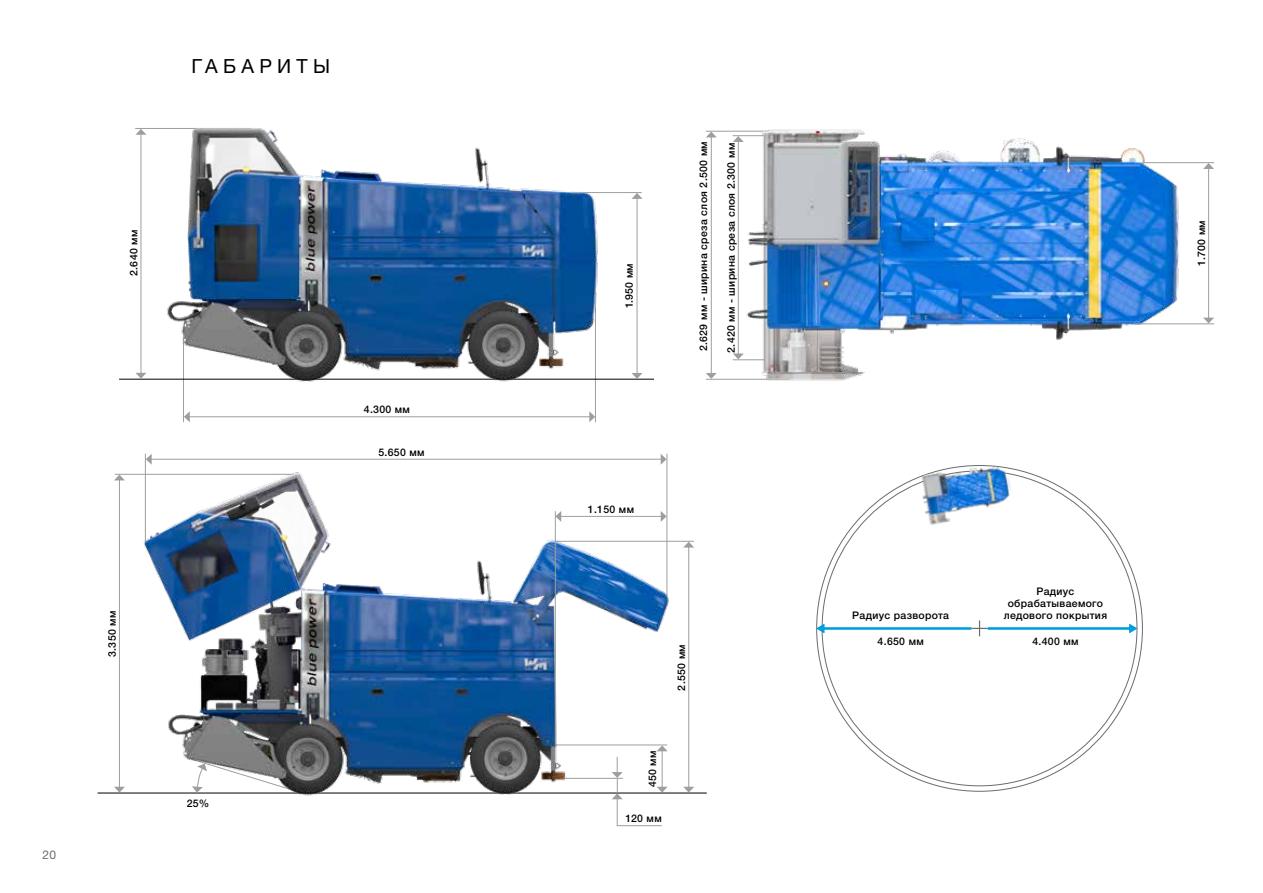
<style>
.page{position:relative;width:1263px;height:893px;background:#fff}
.page>*{position:absolute;margin:0;border:0;box-sizing:border-box;transform-origin:0 0}
.t1{font:19.5px "Helvetica Neue LTW1 G";letter-spacing:.27em;color:#000}
.t2{font:12px "Helvetica Neue LT Std";color:#6a6c71}
.t3{font:500 10.5px/12px "Helvetica Neue LTW1 G";letter-spacing:.03em;color:#000;text-align:center}
.t4{font:500 10.5px "Helvetica Neue LT Std";letter-spacing:.03em;color:#000}
.s1{font-family:"Helvetica Neue LTW1 G"}
</style>
<div class="page">
<hr style="left:733px;top:135px;width:56px;height:1px;background:#9c9e9f">
<svg style="left:817px;top:620px;width:320px;height:16px"></svg>
<hr style="left:666px;top:454px;width:1px;height:146px;background:#9c9e9f">
<hr style="left:145px;top:454px;width:1px;height:90px;background:#9c9e9f">
<hr style="left:151px;top:459px;width:510px;height:1px;background:#9c9e9f">
<svg style="left:661px;top:454px;width:5px;height:10px"></svg>
<svg style="left:146px;top:454px;width:6px;height:11px"></svg>
<hr style="left:98px;top:793px;width:609px;height:1px;background:#000">
<img style="left:109px;top:467px;width:598px;height:360px">
<hr style="left:555px;top:511px;width:1px;height:234px;background:#9c9e9f">
<hr style="left:183px;top:327px;width:1px;height:95px;background:#9c9e9f">
<hr style="left:595px;top:283px;width:1px;height:139px;background:#9c9e9f">
<hr style="left:189px;top:416px;width:401px;height:1px;background:#9c9e9f">
<svg style="left:589px;top:411px;width:6px;height:11px"></svg>
<svg style="left:184px;top:411px;width:6px;height:11px"></svg>
<hr style="left:119px;top:379px;width:535px;height:1px;background:#000">
<hr style="left:141px;top:134px;width:1px;height:240px;background:#9c9e9f">
<svg style="left:135px;top:129px;width:11px;height:6px"></svg>
<svg style="left:135px;top:373px;width:11px;height:6px"></svg>
<hr style="left:637px;top:198px;width:1px;height:176px;background:#9c9e9f">
<svg style="left:631px;top:193px;width:11px;height:6px"></svg>
<svg style="left:631px;top:373px;width:11px;height:6px"></svg>
<hr style="left:552px;top:192px;width:90px;height:1px;background:#9c9e9f">
<hr style="left:135px;top:128px;width:116px;height:1px;background:#9c9e9f">
<img style="left:162px;top:127px;width:442px;height:255px">
<hr style="left:1208px;top:168px;width:1px;height:150px;background:#9c9e9f">
<svg style="left:1203px;top:318px;width:11px;height:5px"></svg>
<svg style="left:1203px;top:163px;width:11px;height:6px"></svg>
<svg style="left:733px;top:353px;width:4px;height:5px"></svg>
<svg style="left:733px;top:136px;width:4px;height:6px"></svg>
<hr style="left:711px;top:137px;width:1px;height:237px;background:#9c9e9f">
<svg style="left:706px;top:373px;width:11px;height:6px"></svg>
<svg style="left:706px;top:132px;width:10px;height:5px"></svg>
<hr style="left:1132px;top:323px;width:82px;height:1px;background:#9c9e9f">
<hr style="left:733px;top:359px;width:56px;height:1px;background:#9c9e9f">
<hr style="left:706px;top:379px;width:83px;height:1px;background:#9c9e9f">
<hr style="left:1132px;top:162px;width:82px;height:1px;background:#9c9e9f">
<hr style="left:706px;top:131px;width:83px;height:1px;background:#9c9e9f">
<img style="left:737px;top:129px;width:450px;height:252px">
<img style="left:917px;top:465px;width:98px;height:60px">
<p class="t2" style="left:43px;top:847px;width:15px">20</p>
<h1 class="t1" style="left:191px;top:54px;width:140px">ГАБАРИТЫ</h1>
<p class="t3" style="left:697px;top:351px;width:211px;rotate:-90deg">2.629 мм - ширина среза слоя 2.500 мм</p>
<p class="t3" style="left:725px;top:353px;width:211px;rotate:-90deg">2.420 мм - ширина среза слоя 2.300 мм</p>
<p class="t4" style="left:127px;top:276px;width:48px;rotate:-90deg">2.640 <span class="s1">мм</span></p>
<p class="t4" style="left:1195px;top:266px;width:47px;rotate:-90deg">1.700 <span class="s1">мм</span></p>
<p class="t4" style="left:623px;top:308px;width:46px;rotate:-90deg">1.950 <span class="s1">мм</span></p>
<p class="t4" style="left:364px;top:403px;width:48px">4.300 <span class="s1">мм</span></p>
<p class="t4" style="left:378px;top:446px;width:48px">5.650 <span class="s1">мм</span></p>
<p class="t4" style="left:588px;top:503px;width:48px">1.150 <span class="s1">мм</span></p>
<p class="t4" style="left:106px;top:657px;width:48px;rotate:-90deg">3.350 <span class="s1">мм</span></p>
<p class="t4" style="left:187px;top:796px;width:24px">25%</p>
<p class="t4" style="left:675px;top:690px;width:48px;rotate:-90deg">2.550 <span class="s1">мм</span></p>
<p class="t4" style="left:646px;top:787px;width:38px;rotate:-90deg">450 <span class="s1">мм</span></p>
<p class="t4" style="left:625px;top:812px;width:38px">120 <span class="s1">мм</span></p>
<p class="t3" style="left:1008px;top:585px;width:97px">Радиус обрабатываемого</p>
<p class="t3" style="left:852px;top:610px;width:98px">Радиус разворота</p>
<p class="t3" style="left:1004px;top:609px;width:105px">ледового покрытия</p>
<p class="t3" style="left:878px;top:635px;width:48px">4.650 мм</p>
<p class="t3" style="left:1032px;top:635px;width:48px">4.400 мм</p>
</div>
